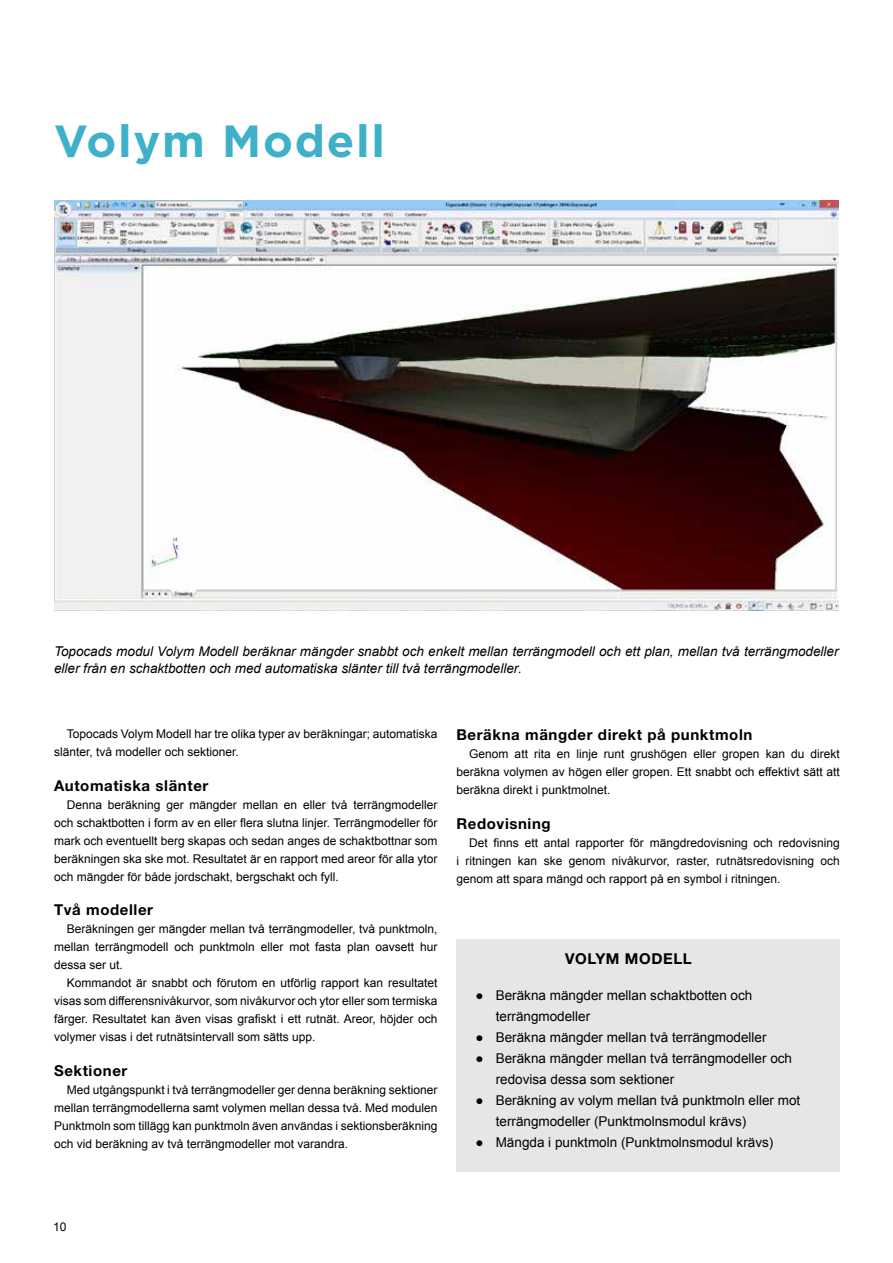
<style>
.page{position:relative;width:893px;height:1263px;background:#fff}
.page>*{position:absolute;margin:0;border:0;box-sizing:border-box;transform-origin:0 0}
.t1{font:700 45px "Gotham";letter-spacing:.04em;color:#3eb1c8}
.t2{font:700 15px "Helvetica Neue LT Std";letter-spacing:.04em;color:#000}
.t3{font:13.5px/21px "Arial";color:#000}
.t4{font:italic 13.5px/16.5px "Arial";color:#000}
.t5{font:12px/18px "Arial";color:#000;text-align:justify}
</style>
<div class="page">
<div style="left:456px;top:939px;width:384px;height:232px;background:#e6e6e6"></div>
<img style="left:54px;top:201px;width:785px;height:409px">
<h1 class="t1" style="left:54px;top:111px;width:333px">Volym Modell</h1>
<p class="t4" style="left:54px;top:643px;width:786px">Topocads modul Volym Modell beräknar mängder snabbt och enkelt mellan terrängmodell och ett plan, mellan två terrängmodeller eller från en schaktbotten och med automatiska slänter till två terrängmodeller.</p>
<p class="t5" style="left:54px;top:725px;width:385px;text-indent:13px">Topocads Volym Modell har tre olika typer av beräkningar; automatiska slänter, två modeller och sektioner.</p>
<p class="t2" style="left:54px;top:776px;width:156px">Automatiska slänter</p>
<p class="t5" style="left:54px;top:795px;width:385px;text-indent:13px">Denna beräkning ger mängder mellan en eller två terrängmodeller och schaktbotten i form av en eller flera slutna linjer. Terrängmodeller för mark och eventuellt berg skapas och sedan anges de schaktbottnar som beräkningen ska ske mot. Resultatet är en rapport med areor för alla ytor och mängder för både jordschakt, bergschakt och fyll.</p>
<p class="t2" style="left:54px;top:900px;width:101px">Två modeller</p>
<p class="t5" style="left:54px;top:920px;width:385px;text-indent:13px">Beräkningen ger mängder mellan två terrängmodeller, två punktmoln, mellan terrängmodell och punktmoln eller mot fasta plan oavsett hur dessa ser ut.</p>
<p class="t5" style="left:54px;top:974px;width:385px;text-indent:13px">Kommandot är snabbt och förutom en utförlig rapport kan resultatet visas som differensnivåkurvor, som nivåkurvor och ytor eller som termiska färger. Resultatet kan även visas grafiskt i ett rutnät. Areor, höjder och volymer visas i det rutnätsintervall som sätts upp.</p>
<p class="t2" style="left:54px;top:1061px;width:75px">Sektioner</p>
<p class="t5" style="left:54px;top:1080px;width:385px;text-indent:13px">Med utgångspunkt i två terrängmodeller ger denna beräkning sektioner mellan terrängmodellerna samt volymen mellan dessa två. Med modulen Punktmoln som tillägg kan punktmoln även användas i sektionsberäkning och vid beräkning av två terrängmodeller mot varandra.</p>
<p class="t2" style="left:456px;top:725px;width:297px">Beräkna mängder direkt på punktmoln</p>
<p class="t5" style="left:456px;top:745px;width:385px;text-indent:13px">Genom att rita en linje runt grushögen eller gropen kan du direkt beräkna volymen av högen eller gropen. Ett snabbt och effektivt sätt att beräkna direkt i punktmolnet.</p>
<p class="t2" style="left:456px;top:814px;width:96px">Redovisning</p>
<p class="t5" style="left:456px;top:833px;width:385px;text-indent:13px">Det finns ett antal rapporter för mängdredovisning och redovisning i ritningen kan ske genom nivåkurvor, raster, rutnätsredovisning och genom att spara mängd och rapport på en symbol i ritningen.</p>
<p class="t2" style="left:565px;top:949px;width:128px">VOLYM MODELL</p>
<p class="t3" style="left:496px;top:984px;width:258px;text-indent:-20px">● Beräkna mängder mellan schaktbotten och terrängmodeller</p>
<p class="t3" style="left:475px;top:1026px;width:293px">● Beräkna mängder mellan två terrängmodeller</p>
<p class="t3" style="left:496px;top:1047px;width:298px;text-indent:-20px">● Beräkna mängder mellan två terrängmodeller och redovisa dessa som sektioner</p>
<p class="t3" style="left:496px;top:1089px;width:306px;text-indent:-20px">● Beräkning av volym mellan två punktmoln eller mot terrängmodeller (Punktmolnsmodul krävs)</p>
<p class="t3" style="left:475px;top:1131px;width:299px">● Mängda i punktmoln (Punktmolnsmodul krävs)</p>
<p class="t5" style="left:53px;top:1218px;width:15px">10</p>
</div>
